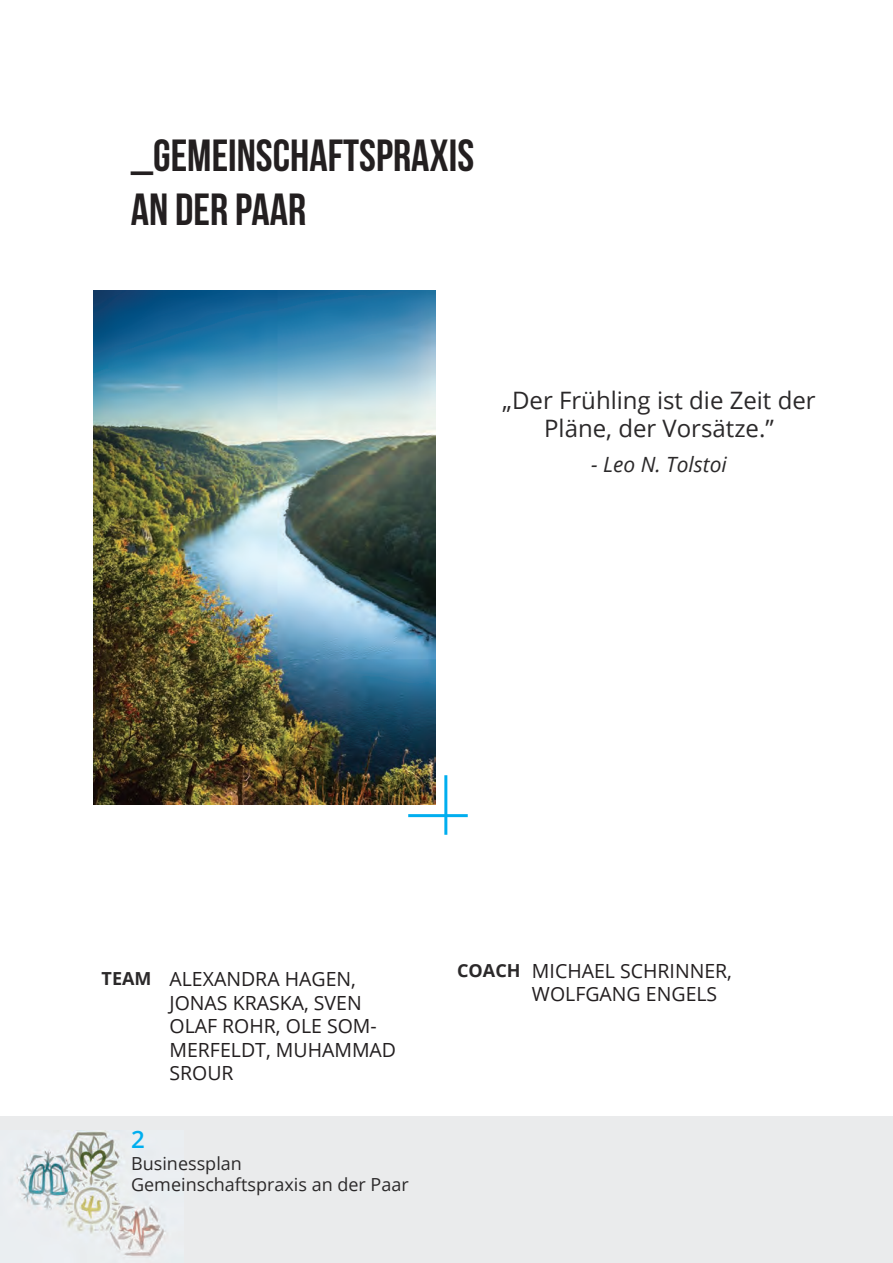
<style>
.page{position:relative;width:893px;height:1263px;background:#fff}
.page>*{position:absolute;margin:0;border:0;box-sizing:border-box;transform-origin:0 0}
.t1{font:45px/54px "Bebas Neue";color:#231f20}
.t2{font:24px/28.8px "Open Sans";color:#2b292a;text-align:center}
.t3{font:600 24px "Open Sans";color:#00aeef}
.t4{font:italic 21px "Open Sans";color:#2b292a}
.t5{font:19.5px/23.4px "Open Sans";color:#231f20}
.t6{font:18px/21.6px "Open Sans";color:#2b292a}
.s1{font-weight:700;font-size:18px;color:#2b292a}
</style>
<div class="page">
<hr style="left:408px;top:814px;width:60px;height:3px;background:#00aeef">
<hr style="left:444px;top:775px;width:3px;height:60px;background:#00aeef">
<div style="left:0;top:1116px;width:893px;height:147px;background:#eaebec"></div>
<img style="left:18px;top:1130px;width:148px;height:127px">
<img style="left:93px;top:291px;width:343px;height:514px">
<h1 class="t1" style="left:131px;top:128px;width:345px">_GEMEINSCHAFTSPRAXIS<br>AN DER PAAR</h1>
<p class="t2" style="left:502px;top:385px;width:315px">„Der Frühling ist die Zeit der<br>Pläne, der Vorsätze.”</p>
<p class="t4" style="left:591px;top:450px;width:137px">- Leo N. Tolstoi</p>
<p class="t5" style="left:169px;top:967px;width:228px;text-indent:-68px"><span class="s1">TEAM</span> ALEXANDRA HAGEN,<br>JONAS KRASKA, SVEN<br>OLAF ROHR, OLE SOM-<br>MERFELDT, MUHAMMAD<br>SROUR</p>
<p class="t5" style="left:532px;top:958px;width:202px;text-indent:-75px"><span class="s1">COACH</span> MICHAEL SCHRINNER,<br>WOLFGANG ENGELS</p>
<p class="t3" style="left:131px;top:1123px;width:15px">2</p>
<p class="t6" style="left:131px;top:1152px;width:279px">Businessplan<br>Gemeinschaftspraxis an der Paar</p>
</div>
